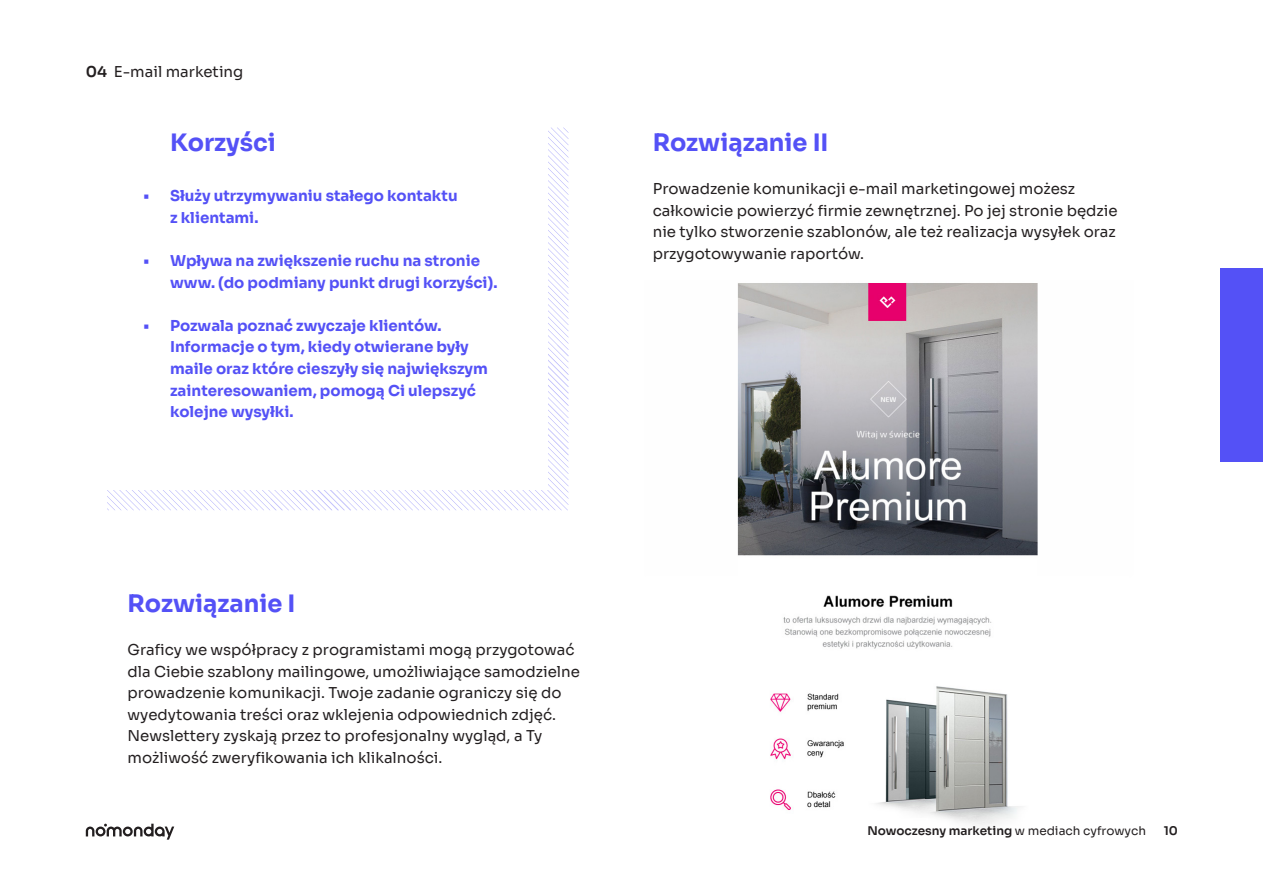
<style>
.page{position:relative;width:1263px;height:893px;background:#fff}
.page>*{position:absolute;margin:0;border:0;box-sizing:border-box;transform-origin:0 0}
.t1{font:700 24px "Sora";color:#5451f6}
.t2{font:15px/21.6px "Sora";color:#231f20}
.t3{font:700 15px/21.6px "Sora";color:#5451f6}
.t4{font:600 12px "Sora";color:#231f20}
.s1{font-weight:600}
.s2{font-weight:400}
</style>
<div class="page">
<img style="left:737px;top:283px;width:301px;height:542px">
<svg style="left:107px;top:128px;width:461px;height:382px"></svg>
<div style="left:86px;top:0;width:461px;height:489px;background:#fff"></div>
<div style="left:1220px;top:269px;width:43px;height:193px;background:#5451f6"></div>
<svg style="left:86px;top:824px;width:88px;height:16px"></svg>
<p class="t2" style="left:86px;top:59px;width:159px"><span class="s1">04</span> E-mail marketing</p>
<p class="t1" style="left:170px;top:123px;width:107px">Korzyści</p>
<p class="t3" style="left:170px;top:184px;width:289px;text-indent:-27px">• Służy utrzymywaniu stałego kontaktu z klientami.</p>
<p class="t3" style="left:170px;top:249px;width:329px;text-indent:-27px">• Wpływa na zwiększenie ruchu na stronie www. (do podmiany punkt drugi korzyści).</p>
<p class="t3" style="left:170px;top:313px;width:319px;text-indent:-27px">• Pozwala poznać zwyczaje klientów.<br>Informacje o tym, kiedy otwierane były maile oraz które cieszyły się największym zainteresowaniem, pomogą Ci ulepszyć kolejne wysyłki.</p>
<p class="t1" style="left:128px;top:583px;width:169px">Rozwiązanie I</p>
<p class="t2" style="left:128px;top:637px;width:454px">Graficy we współpracy z programistami mogą przygotować dla Ciebie szablony mailingowe, umożliwiające samodzielne prowadzenie komunikacji. Twoje zadanie ograniczy się do wyedytowania treści oraz wklejenia odpowiednich zdjęć.<br>Newslettery zyskają przez to profesjonalny wygląd, a Ty możliwość zweryfikowania ich klikalności.</p>
<p class="t1" style="left:653px;top:123px;width:177px">Rozwiązanie II</p>
<p class="t2" style="left:653px;top:177px;width:466px">Prowadzenie komunikacji e-mail marketingowej możesz całkowicie powierzyć firmie zewnętrznej. Po jej stronie będzie nie tylko stworzenie szablonów, ale też realizacja wysyłek oraz przygotowywanie raportów.</p>
<p class="t4" style="left:867px;top:821px;width:280px">Nowoczesny marketing <span class="s2">w mediach cyfrowych</span></p>
<p class="t4" style="left:1164px;top:821px;width:16px">10</p>
</div>
